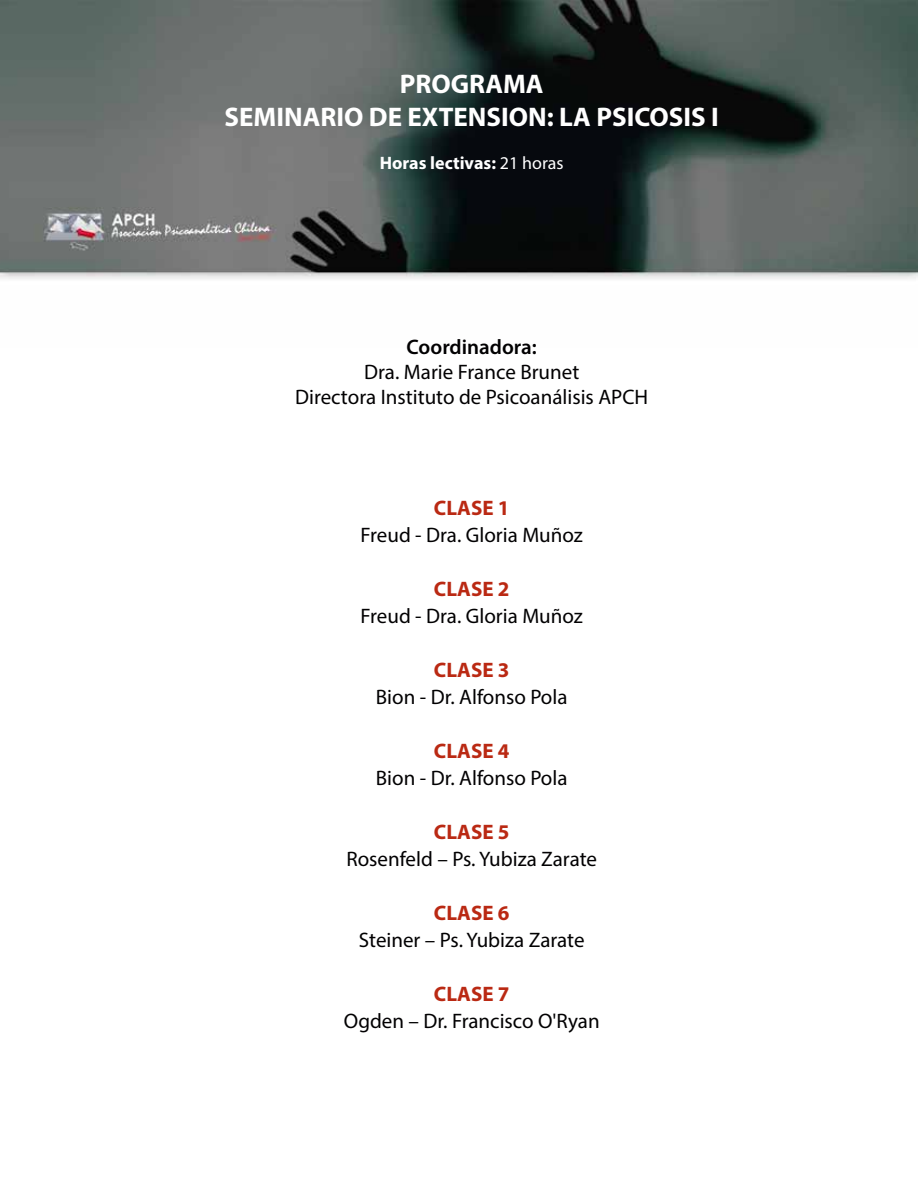
<style>
.page{position:relative;width:918px;height:1188px;background:#fff}
.page>*{position:absolute;margin:0;border:0;box-sizing:border-box;transform-origin:0 0}
.t1{font:700 27px/32.4px "Myriad Pro";color:#fff;text-align:center}
.t2{font:21px/25.2px "Myriad Pro";color:#020102;text-align:center}
.t3{font:700 21px "Myriad Pro";color:#ba2913}
.t4{font:600 21px "Myriad Pro";color:#020102}
.t5{font:700 18px "Myriad Pro";color:#fff}
.s1{font-weight:400}
</style>
<div class="page">
<img style="left:0;top:0;width:918px;height:279px">
<p class="t1" style="left:225px;top:67px;width:496px">PROGRAMA<br>SEMINARIO DE EXTENSION: LA PSICOSIS I</p>
<p class="t5" style="left:380px;top:151px;width:185px">Horas lectivas: <span class="s1">21 horas</span></p>
<p class="t4" style="left:407px;top:333px;width:132px">Coordinadora:</p>
<p class="t2" style="left:295px;top:359px;width:355px">Dra. Marie France Brunet<br>Directora Instituto de Psicoanálisis APCH</p>
<p class="t3" style="left:434px;top:495px;width:77px">CLASE 1</p>
<p class="t2" style="left:361px;top:523px;width:224px">Freud - Dra. Gloria Muñoz</p>
<p class="t3" style="left:434px;top:576px;width:77px">CLASE 2</p>
<p class="t2" style="left:361px;top:604px;width:224px">Freud - Dra. Gloria Muñoz</p>
<p class="t3" style="left:434px;top:657px;width:77px">CLASE 3</p>
<p class="t2" style="left:376px;top:685px;width:193px">Bion - Dr. Alfonso Pola</p>
<p class="t3" style="left:434px;top:738px;width:77px">CLASE 4</p>
<p class="t2" style="left:376px;top:766px;width:193px">Bion - Dr. Alfonso Pola</p>
<p class="t3" style="left:434px;top:819px;width:77px">CLASE 5</p>
<p class="t2" style="left:346px;top:847px;width:252px">Rosenfeld – Ps. Yubiza Zarate</p>
<p class="t3" style="left:434px;top:900px;width:77px">CLASE 6</p>
<p class="t2" style="left:359px;top:928px;width:227px">Steiner – Ps. Yubiza Zarate</p>
<p class="t3" style="left:434px;top:981px;width:77px">CLASE 7</p>
<p class="t2" style="left:344px;top:1009px;width:258px">Ogden – Dr. Francisco O'Ryan</p>
</div>
